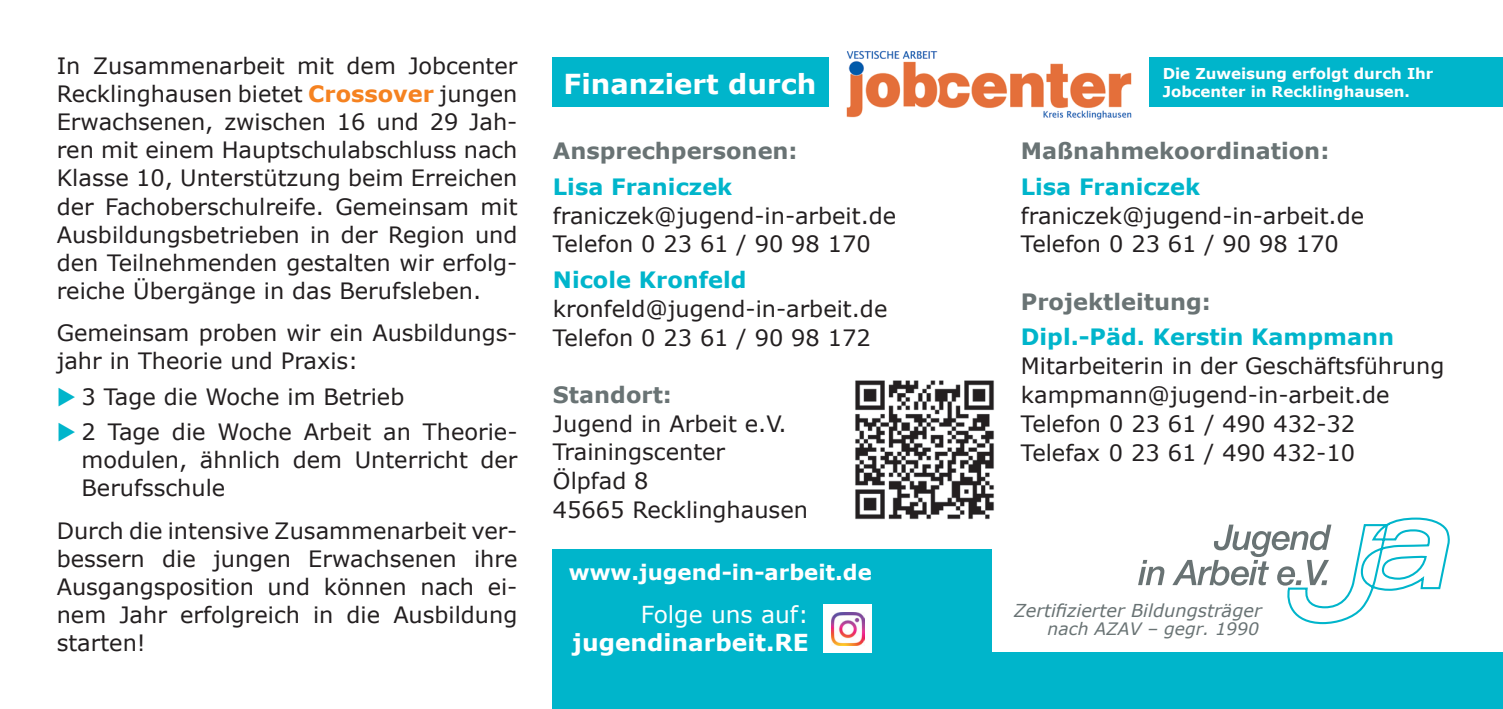
<style>
.page{position:relative;width:1503px;height:709px;background:#fff}
.page>*{position:absolute;margin:0;border:0;box-sizing:border-box;transform-origin:0 0}
.t1{font:700 27.5px "Verdana";color:#fff}
.t2{font:700 23.5px "Verdana";color:#fff}
.t3{font:23.5px "Verdana";color:#fff}
.t4{font:22.5px/28px "Verdana";color:#231f20}
.t5{font:700 22.5px "Verdana";color:#00b5cb}
.t6{font:700 22.5px "Verdana";color:#697374}
.t7{font:700 21.25px "Verdana";color:#fff}
.t8{font:italic 17.75px "Verdana";color:#697374}
.t9{font:italic 17px "Verdana";color:#697374}
.t10{font:700 15px/18px "Verdana";color:#fff}
.s1{font-weight:700;color:#f58220}
.s2{color:#00b5cb}
</style>
<div class="page">
<div style="left:553px;top:57px;width:949px;height:49px;background:#00b5cb"></div>
<div style="left:829px;top:50px;width:319px;height:71px;background:#fff"></div>
<img style="left:846px;top:50px;width:286px;height:70px">
<div style="left:553px;top:549px;width:949px;height:160px;background:#00b5cb"></div>
<div style="left:992px;top:510px;width:510px;height:142px;background:#fff"></div>
<svg style="left:1138px;top:560px;width:26px;height:25px"></svg>
<svg style="left:1172px;top:517px;width:277px;height:107px"></svg>
<div style="left:823px;top:604px;width:49px;height:48px;background:#fff"></div>
<img style="left:831px;top:612px;width:33px;height:33px">
<img style="left:855px;top:380px;width:139px;height:140px">
<p class="t4" style="left:57px;top:51px;width:462px;text-align:justify">In Zusammenarbeit mit dem Jobcenter Recklinghausen bietet <span class="s1">Crossover</span> jungen Erwachsenen, zwischen 16 und 29 Jah&shy;ren mit einem Hauptschulabschluss nach Klasse 10, Unterstützung beim Erreichen der Fachoberschulreife. Gemeinsam mit Ausbildungsbetrieben in der Region und den Teilnehmenden gestalten wir erfolg&shy;reiche Übergänge in das Berufsleben.</p>
<p class="t4" style="left:57px;top:319px;width:462px">Gemeinsam proben wir ein Ausbildungs&shy;jahr in Theorie und Praxis:</p>
<p class="t4" style="left:57px;top:382px;width:349px"><span class="s2">◆</span> 3 Tage die Woche im Betrieb</p>
<p class="t4" style="left:81px;top:417px;width:437px;text-align:justify;text-indent:-25px"><span class="s2">◆</span> 2 Tage die Woche Arbeit an Theorie&shy;modulen, ähnlich dem Unterricht der Berufsschule</p>
<p class="t4" style="left:57px;top:516px;width:462px;text-align:justify">Durch die intensive Zusammenarbeit ver&shy;bessern die jungen Erwachsenen ihre Ausgangsposition und können nach ei&shy;nem Jahr erfolgreich in die Ausbildung starten!</p>
<p class="t1" style="left:563px;top:64px;width:254px">Finanziert durch</p>
<p class="t10" style="left:1162px;top:64px;width:272px">Die Zuweisung erfolgt durch Ihr<br>Jobcenter in Recklinghausen.</p>
<p class="t6" style="left:553px;top:135px;width:246px">Ansprechpersonen:</p>
<p class="t5" style="left:553px;top:171px;width:181px">Lisa Franiczek</p>
<p class="t4" style="left:553px;top:201px;width:345px;line-height:28.8px">franiczek@jugend-in-arbeit.de<br>Telefon 0 23 61 / 90 98 170</p>
<p class="t5" style="left:553px;top:264px;width:195px">Nicole Kronfeld</p>
<p class="t4" style="left:553px;top:294px;width:336px;line-height:28.8px">kronfeld@jugend-in-arbeit.de<br>Telefon 0 23 61 / 90 98 172</p>
<p class="t6" style="left:553px;top:379px;width:120px">Standort:</p>
<p class="t4" style="left:553px;top:409px;width:256px;line-height:28.8px">Jugend in Arbeit e.V.<br>Trainingscenter<br>Ölpfad 8<br>45665 Recklinghausen</p>
<p class="t7" style="left:569px;top:557px;width:304px">www.jugend-in-arbeit.de</p>
<p class="t3" style="left:641px;top:598px;width:169px">Folge uns auf:</p>
<p class="t2" style="left:572px;top:626px;width:237px">jugendinarbeit.RE</p>
<p class="t6" style="left:1020px;top:135px;width:310px">Maßnahmekoordination:</p>
<p class="t5" style="left:1020px;top:171px;width:181px">Lisa Franiczek</p>
<p class="t4" style="left:1020px;top:201px;width:345px;line-height:28.8px">franiczek@jugend-in-arbeit.de<br>Telefon 0 23 61 / 90 98 170</p>
<p class="t6" style="left:1020px;top:285px;width:191px">Projektleitung:</p>
<p class="t5" style="left:1020px;top:321px;width:375px">Dipl.-Päd. Kerstin Kampmann</p>
<p class="t4" style="left:1020px;top:351px;width:425px;line-height:28.8px">Mitarbeiterin in der Geschäftsführung kampmann@jugend-in-arbeit.de<br>Telefon 0 23 61 / 490 432-32<br>Telefax 0 23 61 / 490 432-10</p>
<p class="t8" style="left:1013px;top:598px;width:249px">Zertifizierter Bildungsträger</p>
<p class="t9" style="left:1047px;top:617px;width:213px">nach AZAV – gegr. 1990</p>
</div>
